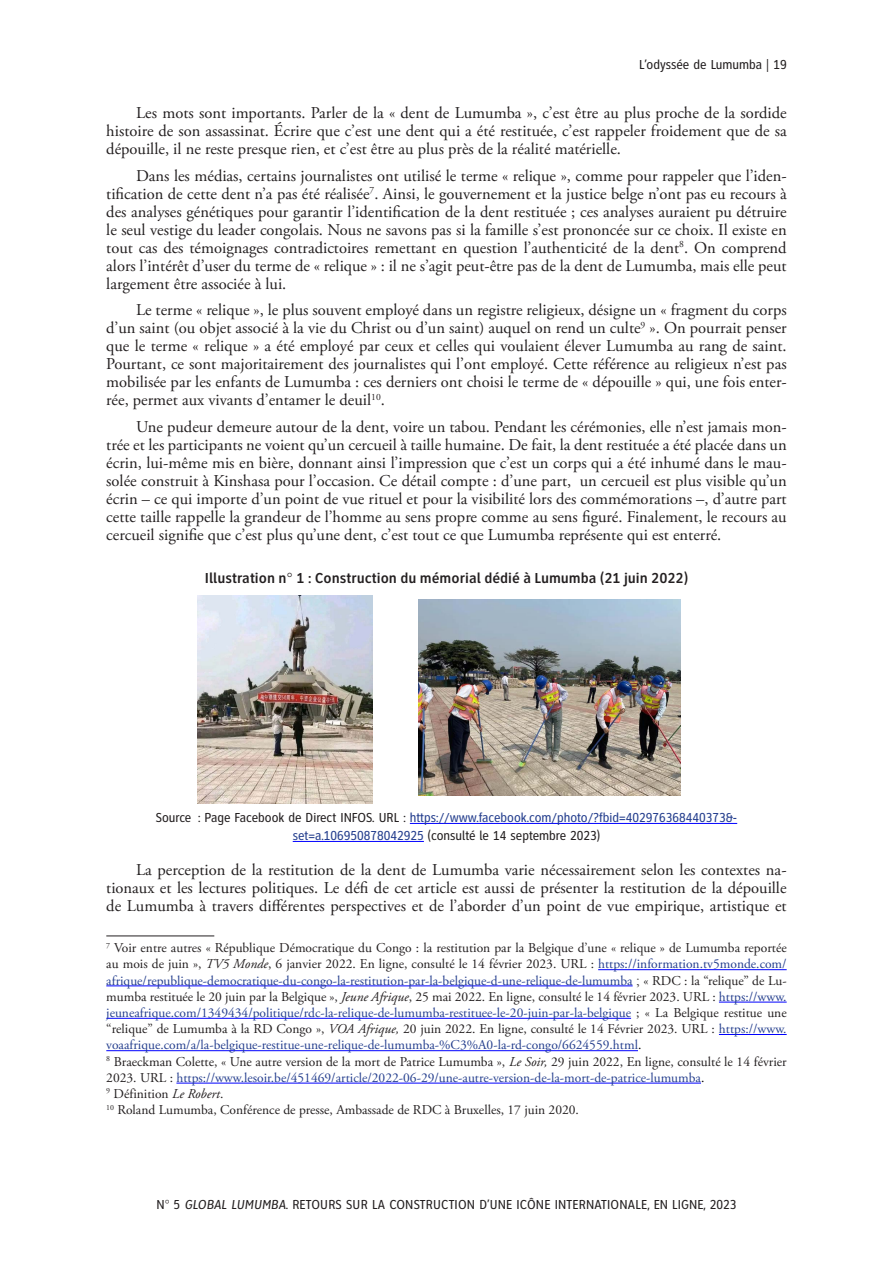
<style>
.page{position:relative;width:893px;height:1263px;background:#fff}
.page>*{position:absolute;margin:0;border:0;box-sizing:border-box;transform-origin:0 0}
.RHCA-corpstexte{font:16.5px/18px "Adobe Garamond Pro";color:#231f20;text-align:justify}
.RHCA-legende{font:500 15px "Clearview Text Cond";color:#231f20}
.RHCA-Notes{font:13.5px/16.2px "Adobe Garamond Pro";color:#231f20;text-align:justify}
.RHCA-Source{font:13.5px/18px "Clearview Text Cond";color:#253f8e;text-align:center}
.t1{font:13.5px "Clearview Text Cond";letter-spacing:.015em;color:#231f20}
.s1{color:#231f20}
.s2{font-style:italic}
.s3{color:#253f8e}
.s4{font-family:"Times New Roman"}
.s5{color:#000}
</style>
<div class="page">
<hr style="left:410px;top:823px;width:327px;height:1px;background:#00f">
<hr style="left:293px;top:841px;width:131px;height:1px;background:#00f">
<hr style="left:106px;top:936px;width:108px;height:1px;background:#231f20">
<hr style="left:598px;top:969px;width:189px;height:1px;background:#00f">
<hr style="left:106px;top:985px;width:527px;height:1px;background:#00f">
<hr style="left:719px;top:1002px;width:68px;height:1px;background:#00f">
<hr style="left:106px;top:1018px;width:525px;height:1px;background:#00f">
<hr style="left:719px;top:1034px;width:68px;height:1px;background:#00f">
<hr style="left:106px;top:1050px;width:532px;height:1px;background:#00f">
<hr style="left:176px;top:1083px;width:525px;height:1px;background:#00f">
<img style="left:198px;top:595px;width:175px;height:209px">
<img style="left:419px;top:600px;width:261px;height:196px">
<p class="t1" style="left:639px;top:57px;width:149px">L’odyssée de Lumumba | 19</p>
<p class="RHCA-corpstexte" style="left:106px;top:105px;width:682px;text-indent:30px">Les mots sont importants. Parler de la « dent de Lumumba », c’est être au plus proche de la sordide histoire de son assassinat. Écrire que c’est une dent qui a été restituée, c’est rappeler froidement que de sa dépouille, il ne reste presque rien, et c’est être au plus près de la réalité matérielle.</p>
<p class="RHCA-corpstexte" style="left:106px;top:167px;width:682px;text-indent:30px">Dans les médias, certains journalistes ont utilisé le terme « relique », comme pour rappeler que l’iden&shy;tification de cette dent n’a pas été réalisée<sup>7</sup>. Ainsi, le gouvernement et la justice belge n’ont pas eu recours à des analyses génétiques pour garantir l’identification de la dent restituée ; ces analyses auraient pu détruire le seul vestige du leader congolais. Nous ne savons pas si la famille s’est prononcée sur ce choix. Il existe en tout cas des témoignages contradictoires remettant en question l’authenticité de la dent<sup>8</sup>. On comprend alors l’intérêt d’user du terme de « relique » : il ne s’agit peut-être pas de la dent de Lumumba, mais elle peut largement être associée à lui.</p>
<p class="RHCA-corpstexte" style="left:106px;top:302px;width:682px;text-indent:30px">Le terme « relique », le plus souvent employé dans un registre religieux, désigne un « fragment du corps d’un saint (ou objet associé à la vie du Christ ou d’un saint) auquel on rend un culte<sup>9</sup> ». On pourrait penser que le terme « relique » a été employé par ceux et celles qui voulaient élever Lumumba au rang de saint.<br>Pourtant, ce sont majoritairement des journalistes qui l’ont employé. Cette référence au religieux n’est pas mobilisée par les enfants de Lumumba : ces derniers ont choisi le terme de « dépouille » qui, une fois enter&shy;rée, permet aux vivants d’entamer le deuil<sup>10</sup>.</p>
<p class="RHCA-corpstexte" style="left:106px;top:418px;width:682px;text-indent:30px">Une pudeur demeure autour de la dent, voire un tabou. Pendant les cérémonies, elle n’est jamais mon&shy;trée et les participants ne voient qu’un cercueil à taille humaine. De fait, la dent restituée a été placée dans un écrin, lui-même mis en bière, donnant ainsi l’impression que c’est un corps qui a été inhumé dans le mau&shy;solée construit à Kinshasa pour l’occasion. Ce détail compte : d’une part, un cercueil est plus visible qu’un écrin – ce qui importe d’un point de vue rituel et pour la visibilité lors des commémorations –, d’autre part cette taille rappelle la grandeur de l’homme au sens propre comme au sens figuré. Finalement, le recours au cercueil signifie que c’est plus qu’une dent, c’est tout ce que Lumumba représente qui est enterré.</p>
<p class="RHCA-legende" style="left:205px;top:570px;width:485px">Illustration n° 1 : Construction du mémorial dédié à Lumumba (21 juin 2022)</p>
<p class="RHCA-Source" style="left:156px;top:808px;width:583px"><span class="s1">Source : Page Facebook de Direct INFOS. URL :</span> https://www.facebook.com/photo/?fbid=402976368440373&amp;- set=a.106950878042925 <span class="s1">(consulté le 14 septembre 2023)</span></p>
<p class="RHCA-corpstexte" style="left:106px;top:861px;width:682px;text-indent:30px">La perception de la restitution de la dent de Lumumba varie nécessairement selon les contextes na&shy;tionaux et les lectures politiques. Le défi de cet article est aussi de présenter la restitution de la dépouille de Lumumba à travers différentes perspectives et de l’aborder d’un point de vue empirique, artistique et</p>
<p class="RHCA-Notes" style="left:106px;top:940px;width:682px"><sup>7</sup> Voir entre autres « République Démocratique du Congo : la restitution par la Belgique d’une « relique » de Lumumba reportée au mois de juin », <span class="s2">TV5 Monde</span>, 6 janvier 2022. En ligne, consulté le 14 février 2023. URL : <span class="s3">https://information.tv5monde.com/ afrique/republique-democratique-du-congo-la-restitution-par-la-belgique-d-une-relique-de-lumumba</span> <span class="s4">;</span> « RDC : la “relique” de Lu&shy;mumba restituée le 20 juin par la Belgique », <span class="s2">Jeune Afrique</span>, 25 mai 2022. En ligne, consulté le 14 février 2023. URL : <span class="s3">https://www. jeuneafrique.com/1349434/politique/rdc-la-relique-de-lumumba-restituee-le-20-juin-par-la-belgique</span> ; « La Belgique restitue une “relique” de Lumumba à la RD Congo », <span class="s2">VOA Afrique,</span> 20 juin 2022. En ligne, consulté le 14 Février 2023. URL : <span class="s3">https://www. voaafrique.com/a/la-belgique-restitue-une-relique-de-lumumba-%C3%A0-la-rd-congo/6624559.html</span><span class="s5">.</span></p>
<p class="RHCA-Notes" style="left:106px;top:1054px;width:682px"><sup>8</sup> Braeckman Colette, « Une autre version de la mort de Patrice Lumumba », <span class="s2">Le Soir,</span> 29 juin 2022, En ligne, consulté le 14 février<br>2023. URL : <span class="s3">https://www.lesoir.be/451469/article/2022-06-29/une-autre-version-de-la-mort-de-patrice-lumumba</span><span class="s5">.</span></p>
<p class="RHCA-Notes" style="left:106px;top:1086px;width:119px"><sup>9</sup> Définition <span class="s2">Le Robert</span>.</p>
<p class="RHCA-Notes" style="left:106px;top:1102px;width:474px"><sup>10</sup> Roland Lumumba, Conférence de presse, Ambassade de RDC à Bruxelles, 17 juin 2020.</p>
<p class="t1" style="left:156px;top:1197px;width:582px">N° 5 <span class="s2">GLOBAL LUMUMBA</span>. RETOURS SUR LA CONSTRUCTION D’UNE ICÔNE INTERNATIONALE, EN LIGNE, 2023</p>
</div>
